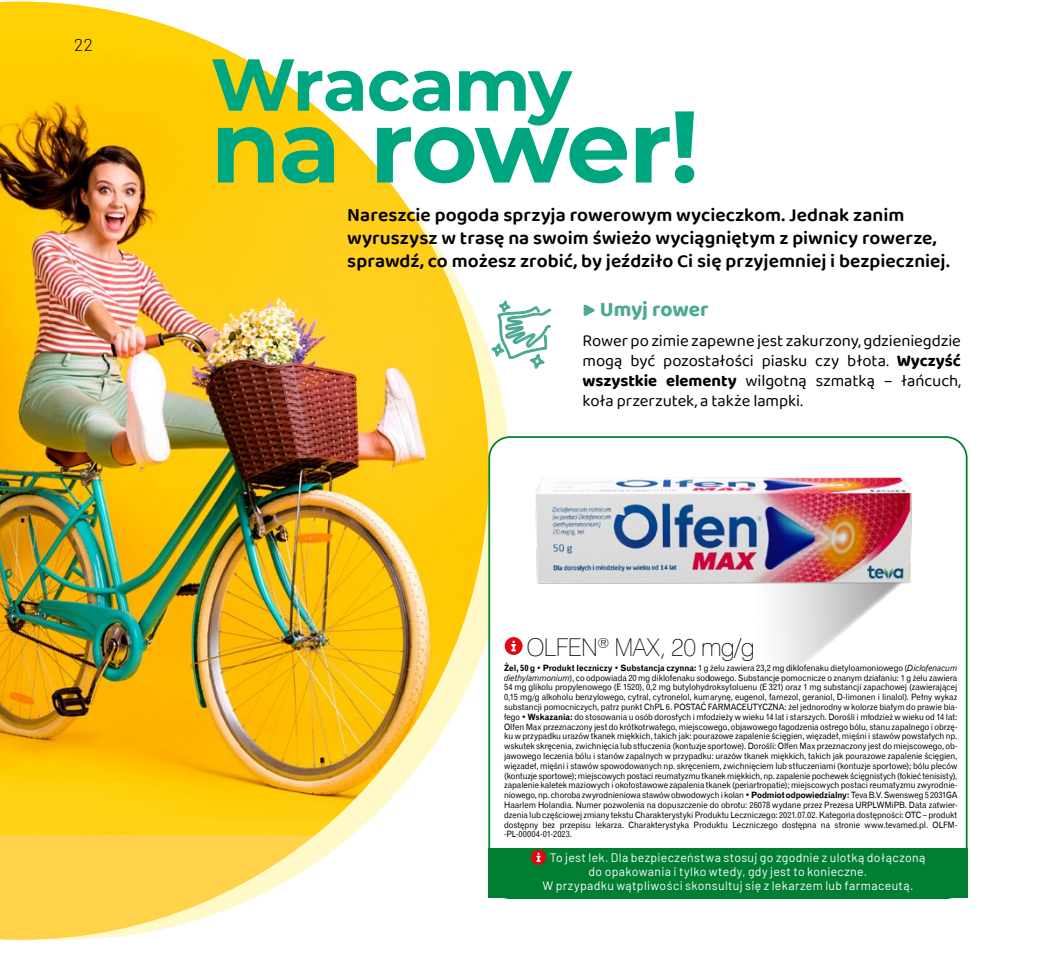
<style>
.page{position:relative;width:1042px;height:968px;background:#fff}
.page>*{position:absolute;margin:0;border:0;box-sizing:border-box;transform-origin:0 0}
.t1{font:700 101.5px "Montserrat";letter-spacing:-.025em;color:#00a680}
.t2{font:700 73.33px "Montserrat";letter-spacing:-.02em;color:#00a680}
.t3{font:24.5px "Swis 721 Th EU Normal";letter-spacing:-.025em;color:#000}
.t4{font:700 21px "Baloo Bhaina 2";letter-spacing:-.005em;color:#49a993}
.t5{font:600 19.25px/23.1px "Baloo Bhaina 2";color:#000}
.t6{font:100 17.5px "Barlow";color:#000}
.t7{font:16.62px/19.9px "Baloo Bhaina 2";letter-spacing:-.005em;color:#000;text-align:justify}
.t8{font:12.25px "Barlow";letter-spacing:.025em;color:#fff}
.t9{font:8.75px/9.8px "Gothic 720 EU";color:#000;text-align:justify;scale:.94 1}
.s1{font-weight:700}
.s2{font-style:italic}
</style>
<div class="page">
<svg style="left:0;top:835px;width:489px;height:104px"></svg>
<img style="left:0;top:2px;width:489px;height:833px">
<div style="left:488px;top:848px;width:479px;height:49px;background:#007f32"></div>
<div style="left:531px;top:849px;width:15px;height:15px;background:#e30613;border-radius:50%"></div>
<svg style="left:536px;top:852px;width:5px;height:9px"></svg>
<svg style="left:491px;top:300px;width:60px;height:72px"></svg>
<div style="left:505px;top:637px;width:17px;height:18px;background:#e30613;border-radius:50%"></div>
<svg style="left:511px;top:640px;width:5px;height:11px"></svg>
<svg style="left:709px;top:583px;width:200px;height:96px"></svg>
<img style="left:536px;top:477px;width:375px;height:106px">
<h3 class="t6" style="left:74px;top:32px;width:20px">22</h3>
<h2 class="t2" style="left:211px;top:32px;width:363px">Wracamy</h2>
<h1 class="t1" style="left:211px;top:73px;width:490px">na rower!</h1>
<h3 class="t5" style="left:347px;top:203px;width:604px">Nareszcie pogoda sprzyja rowerowym wycieczkom. Jednak zanim wyruszysz w trasę na swoim świeżo wyciągniętym z piwnicy rowerze, sprawdź, co możesz zrobić, by jeździło Ci się przyjemniej i bezpieczniej.</h3>
<h3 class="t4" style="left:582px;top:296px;width:128px">▶ Umyj rower</h3>
<h3 class="t7" style="left:582px;top:330px;width:380px">Rower po zimie zapewne jest zakurzony, gdzieniegdzie mogą być pozostałości piasku czy błota. <span class="s1">Wyczyść wszystkie elementy</span> wilgotną szmatką – łańcuch, koła przerzutek, a także lampki.</h3>
<h3 class="t3" style="left:526px;top:632px;width:230px">OLFEN<sup>®</sup> MAX, 20 mg/g</h3>
<p class="t9" style="left:504px;top:663px;width:484px"><span class="s1">Żel, 50 g • Produkt leczniczy • Substancja czynna:</span> 1 g żelu zawiera 23,2 mg diklofenaku dietyloamoniowego (<span class="s2">Diclofenacum diethylammonium</span>), co odpowiada 20 mg diklofenaku sodowego. Substancje pomocnicze o znanym działaniu: 1 g żelu zawiera 54 mg glikolu propylenowego (E 1520), 0,2 mg butylohydroksytoluenu (E 321) oraz 1 mg substancji zapachowej (zawierającej 0,15 mg/g alkoholu benzylowego, cytral, cytronelol, kumarynę, eugenol, farnezol, geraniol, D-limonen i linalol). Pełny wykaz substancji pomocniczych, patrz punkt ChPL 6. POSTAĆ FARMACEUTYCZNA: żel jednorodny w kolorze białym do prawie bia&shy;łego • <span class="s1">Wskazania:</span> do stosowania u osób dorosłych i młodzieży w wieku 14 lat i starszych. Dorośli i młodzież w wieku od 14 lat:<br>Olfen Max przeznaczony jest do krótkotrwałego, miejscowego, objawowego łagodzenia ostrego bólu, stanu zapalnego i obrzę&shy;ku w przypadku urazów tkanek miękkich, takich jak: pourazowe zapalenie ścięgien, więzadeł, mięśni i stawów powstałych np. wskutek skręcenia, zwichnięcia lub stłuczenia (kontuzje sportowe). Dorośli: Olfen Max przeznaczony jest do miejscowego, ob&shy;jawowego leczenia bólu i stanów zapalnych w przypadku: urazów tkanek miękkich, takich jak pourazowe zapalenie ścięgien, więzadeł, mięśni i stawów spowodowanych np. skręceniem, zwichnięciem lub stłuczeniami (kontuzje sportowe); bólu pleców (kontuzje sportowe); miejscowych postaci reumatyzmu tkanek miękkich, np. zapalenie pochewek ścięgnistych (łokieć tenisisty), zapalenie kaletek maziowych i okołostawowe zapalenia tkanek (periartropatie); miejscowych postaci reumatyzmu zwyrodnie&shy;niowego, np. choroba zwyrodnieniowa stawów obwodowych i kolan • <span class="s1">Podmiot odpowiedzialny:</span> Teva B.V. Swensweg 5 2031GA Haarlem Holandia. Numer pozwolenia na dopuszczenie do obrotu: 26078 wydane przez Prezesa URPLWMiPB. Data zatwier&shy;dzenia lub częściowej zmiany tekstu Charakterystyki Produktu Leczniczego: 2021.07.02. Kategoria dostępności: OTC – produkt dostępny bez przepisu lekarza. Charakterystyka Produktu Leczniczego dostępna na stronie www.tevamed.pl. OLFM--PL-00004-01-2023.</p>
<h3 class="t8" style="left:550px;top:849px;width:377px">To jest lek. Dla bezpieczeństwa stosuj go zgodnie z ulotką dołączoną</h3>
<h3 class="t8" style="left:588px;top:863px;width:280px">do opakowania i tylko wtedy, gdy jest to konieczne.</h3>
<h3 class="t8" style="left:542px;top:877px;width:372px">W przypadku wątpliwości skonsultuj się z lekarzem lub farmaceutą.</h3>
</div>
